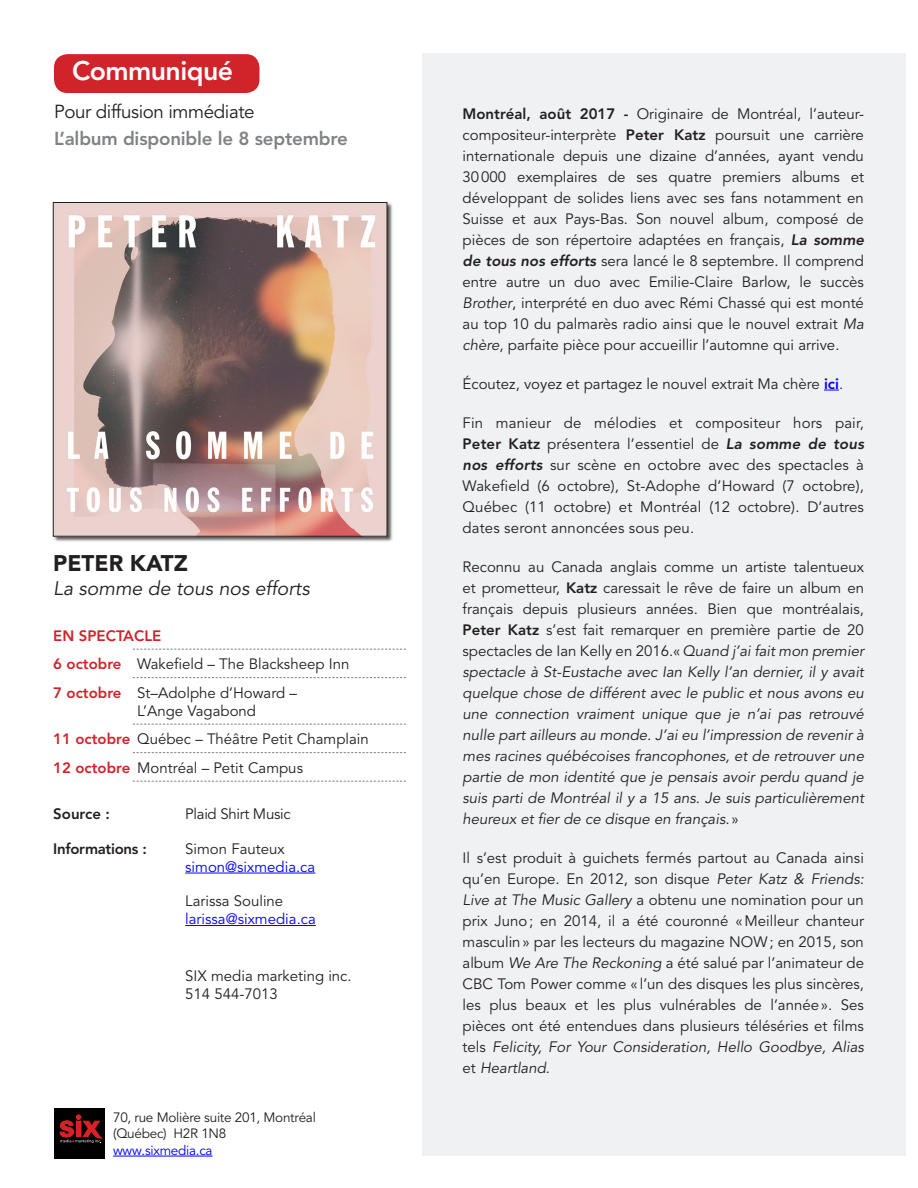
<style>
.page{position:relative;width:918px;height:1188px;background:#fff}
.page>*{position:absolute;margin:0;border:0;box-sizing:border-box;transform-origin:0 0}
.t1{font:800 26.7px "Avenir";letter-spacing:-.02em;color:#fff}
.Le_nouvel_album{font:900 22.5px "Avenir";color:#231f20}
.Le_nouvel_album-2{font:italic 19.5px "Avenir";color:#231f20}
.Le_nouvel_album-3{font:800 18.75px "Avenir";letter-spacing:-.01em;color:#808285}
.t2{font:18.75px "Avenir";letter-spacing:-.02em;color:#231f20}
.t3{font:15px/21px "Avenir";color:#231f20;text-align:justify}
.t4{font:italic 15px/21px "Avenir";color:#231f20;text-align:justify}
.t5{font:15px "Avenir";color:#00f}
.t6{font:800 15px "Avenir";letter-spacing:-.02em;color:#231f20}
.t7{font:15px "Avenir";letter-spacing:-.02em;color:#231f20}
.t8{font:800 15px "Avenir";color:#d1232a}
.t9{font:13.5px/16.5px "Avenir";letter-spacing:-.02em;color:#231f20}
.t10{font:13.5px "Avenir";letter-spacing:-.02em;color:#00f}
.s1{font-weight:800;color:#d1232a}
.s2{font-weight:800}
.s3{font-weight:800;font-style:italic}
.s4{font-style:italic}
.s5{font-weight:800;color:#00f}
.s6{font-style:normal}
.s7{font-weight:800;font-style:normal}
</style>
<div class="page">
<div style="left:422px;top:53px;width:483px;height:1103px;background:#f0f1f2"></div>
<svg style="left:133px;top:649px;width:273px;height:1px"></svg>
<svg style="left:133px;top:677px;width:273px;height:1px"></svg>
<svg style="left:133px;top:724px;width:273px;height:1px"></svg>
<svg style="left:133px;top:752px;width:273px;height:1px"></svg>
<svg style="left:133px;top:781px;width:273px;height:1px"></svg>
<hr style="left:185px;top:873px;width:130px;height:1px;background:#00f">
<hr style="left:185px;top:925px;width:131px;height:1px;background:#00f">
<div style="left:53px;top:202px;width:340px;height:341px;background:#231f20;opacity:.75"></div>
<img style="left:55px;top:204px;width:330px;height:331px">
<div style="left:53px;top:202px;width:334px;height:335px;border:1px solid #231f20"></div>
<div style="left:54px;top:54px;width:206px;height:39px;background:#d1232a;border-radius:14px"></div>
<svg style="left:824px;top:390px;width:15px;height:1px"></svg>
<div style="left:54px;top:1108px;width:50px;height:50px;background:#000001"></div>
<svg style="left:60px;top:1115px;width:42px;height:28px"></svg>
<hr style="left:113px;top:1156px;width:100px;height:1px;background:#00f">
<p class="t1" style="left:72px;top:55px;width:163px">Communiqué</p>
<p class="t2" style="left:54px;top:101px;width:202px">Pour diffusion immédiate</p>
<p class="Le_nouvel_album-3" style="left:54px;top:127px;width:296px">L’album disponible le 8 septembre</p>
<p class="Le_nouvel_album" style="left:53px;top:549px;width:136px">PETER KATZ</p>
<p class="Le_nouvel_album-2" style="left:53px;top:577px;width:258px">La somme de tous nos efforts</p>
<p class="t8" style="left:53px;top:626px;width:110px">EN SPECTACLE</p>
<p class="t3" style="left:53px;top:654px;width:298px"><span class="s1">6 octobre</span> Wakefield – The Blacksheep Inn</p>
<p class="t3" style="left:137px;top:684px;width:161px;line-height:18px;text-indent:-84px"><span class="s1">7 octobre</span> St–Adolphe d’Howard –<br>L’Ange Vagabond</p>
<p class="t3" style="left:53px;top:729px;width:317px"><span class="s1">11 octobre</span> Québec – Théâtre Petit Champlain</p>
<p class="t3" style="left:53px;top:757px;width:251px"><span class="s1">12 octobre</span> Montréal – Petit Campus</p>
<p class="t6" style="left:53px;top:805px;width:58px">Source :</p>
<p class="t7" style="left:185px;top:805px;width:107px">Plaid Shirt Music</p>
<p class="t6" style="left:53px;top:839px;width:95px">Informations :</p>
<p class="t3" style="left:185px;top:838px;width:101px">Simon Fauteux</p>
<p class="t5" style="left:185px;top:858px;width:132px">simon@sixmedia.ca</p>
<p class="t3" style="left:185px;top:891px;width:100px">Larissa Souline</p>
<p class="t5" style="left:185px;top:910px;width:132px">larissa@sixmedia.ca</p>
<p class="t3" style="left:185px;top:967px;width:168px;line-height:18px">SIX media marketing inc.<br>514 544-7013</p>
<p class="t9" style="left:113px;top:1109px;width:204px">70, rue Molière suite 201, Montréal (Québec) H2R 1N8</p>
<p class="t10" style="left:113px;top:1142px;width:101px">www.sixmedia.ca</p>
<p class="t3" style="left:463px;top:103px;width:403px"><span class="s2">Montréal, août 2017 -</span> Originaire de Montréal, l’auteur&shy;compositeur-interprète <span class="s2">Peter Katz</span> poursuit une carrière internationale depuis une dizaine d’années, ayant vendu 30000 exemplaires de ses quatre premiers albums et développant de solides liens avec ses fans notamment en Suisse et aux Pays-Bas. Son nouvel album, composé de pièces de son répertoire adaptées en français, <span class="s3">La somme de tous nos efforts</span> sera lancé le 8 septembre. Il comprend entre autre un duo avec Emilie-Claire Barlow, le succès <span class="s4">Brother</span>, interprété en duo avec Rémi Chassé qui est monté au top 10 du palmarès radio ainsi que le nouvel extrait <span class="s4">Ma chère</span>, parfaite pièce pour accueillir l’automne qui arrive.</p>
<p class="t3" style="left:463px;top:373px;width:382px">Écoutez, voyez et partagez le nouvel extrait Ma chère <span class="s5">ici</span>.</p>
<p class="t3" style="left:463px;top:412px;width:403px">Fin manieur de mélodies et compositeur hors pair, <span class="s2">Peter Katz</span> présentera l’essentiel de <span class="s3">La somme de tous nos efforts</span> sur scène en octobre avec des spectacles à Wakefield (6 octobre), St-Adophe d’Howard (7 octobre), Québec (11 octobre) et Montréal (12 octobre). D’autres dates seront annoncées sous peu.</p>
<p class="t4" style="left:463px;top:556px;width:403px"><span class="s6">Reconnu au Canada anglais comme un artiste talentueux et prometteur,</span> <span class="s7">Katz</span> <span class="s6">caressait le rêve de faire un album en français depuis plusieurs années. Bien que montréalais, </span><span class="s7">Peter Katz</span> <span class="s6">s’est fait remarquer en première partie de 20 spectacles de Ian Kelly en 2016.«</span>Quand j’ai fait mon premier spectacle à St-Eustache avec Ian Kelly l’an dernier, il y avait quelque chose de différent avec le public et nous avons eu une connection vraiment unique que je n’ai pas retrouvé nulle part ailleurs au monde. J’ai eu l’impression de revenir à mes racines québécoises francophones, et de retrouver une partie de mon identité que je pensais avoir perdu quand je suis parti de Montréal il y a 15 ans. Je suis particulièrement heureux et fier de ce disque en français. <span class="s6">»</span></p>
<p class="t3" style="left:463px;top:847px;width:403px">Il s’est produit à guichets fermés partout au Canada ainsi qu’en Europe. En 2012, son disque <span class="s4">Peter Katz &amp; Friends:<br>Live at The Music Gallery</span> a obtenu une nomination pour un prix Juno; en 2014, il a été couronné «Meilleur chanteur masculin» par les lecteurs du magazine NOW; en 2015, son album <span class="s4">We Are The Reckoning</span> a été salué par l’animateur de CBC Tom Power comme « l’un des disques les plus sincères, les plus beaux et les plus vulnérables de l’année». Ses pièces ont été entendues dans plusieurs téléséries et films tels <span class="s4">Felicity, For Your Consideration, Hello Goodbye, Alias </span>et <span class="s4">Heartland</span>.</p>
</div>
